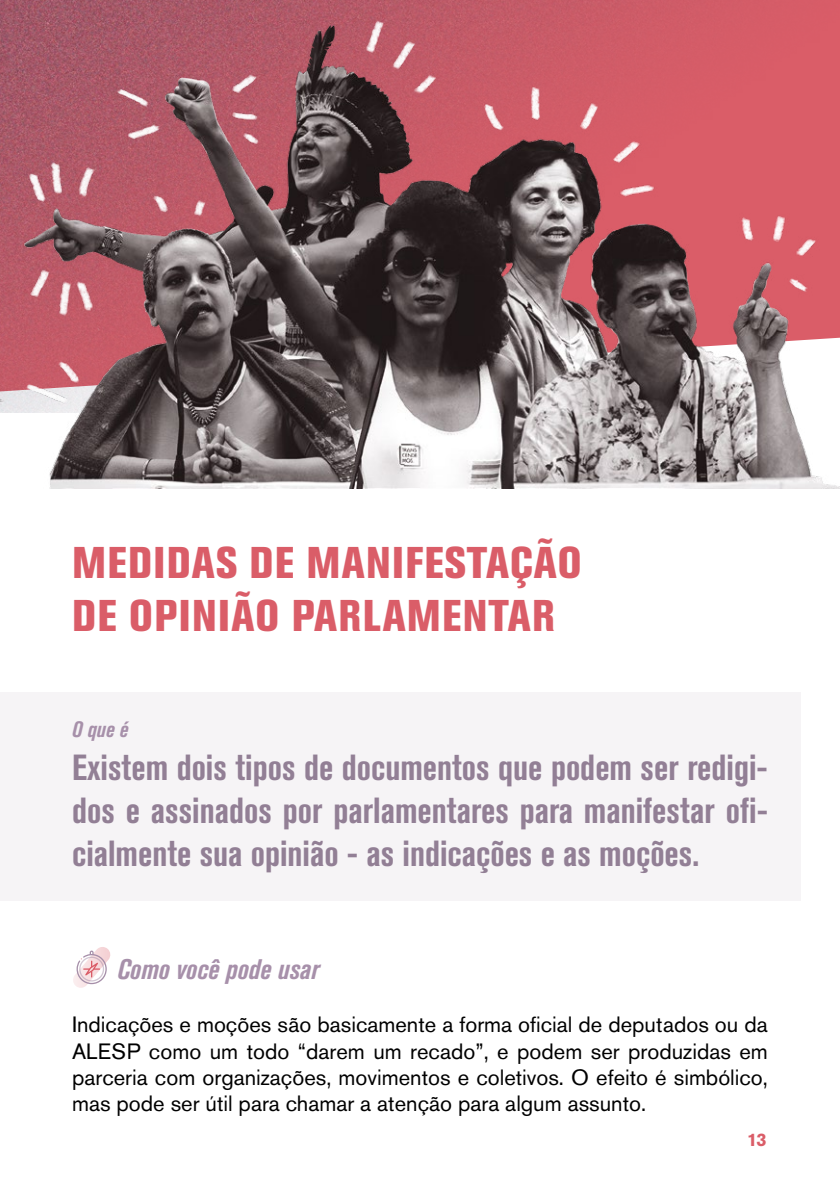
<style>
.page{position:relative;width:840px;height:1191px;background:#fff}
.page>*{position:absolute;margin:0;border:0;box-sizing:border-box;transform-origin:0 0}
.t1{font:800 condensed 44px/52.8px "Akzidenz Grotesk Pro";letter-spacing:.03em;color:#da5d68}
.t2{font:700 condensed 36px/43.2px "Akzidenz Grotesk Pro";color:#927f95;text-align:justify}
.t3{font:italic 700 condensed 28px "Akzidenz Grotesk Pro";color:#a790aa}
.t4{font:22px/26.4px "Akzidenz Grotesk Pro";color:#000;text-align:justify}
.t5{font:italic 700 condensed 22px "Akzidenz Grotesk Pro";color:#a790aa}
.t6{font:700 18px "Akzidenz Grotesk Pro";color:#da5d68}
</style>
<div class="page">
<div style="left:0;top:692px;width:799px;height:208px;background:#f6f4f6"></div>
<svg style="left:73px;top:947px;width:38px;height:40px"></svg>
<img style="left:0;top:0;width:839px;height:488px">
<h1 class="t1" style="left:72px;top:536px;width:510px">MEDIDAS DE MANIFESTAÇÃO<br>DE OPINIÃO PARLAMENTAR</h1>
<p class="t5" style="left:72px;top:715px;width:58px">O que é</p>
<h2 class="t2" style="left:72px;top:745px;width:697px">Existem dois tipos de documentos que podem ser redigi&shy;dos e assinados por parlamentares para manifestar ofi&shy;cialmente sua opinião - as indicações e as moções.</h2>
<p class="t3" style="left:117px;top:951px;width:203px">Como você pode usar</p>
<p class="t4" style="left:72px;top:1011px;width:697px">Indicações e moções são basicamente a forma oficial de deputados ou da ALESP como um todo “darem um recado”, e podem ser produzidas em parceria com organizações, movimentos e coletivos. O efeito é simbólico, mas pode ser útil para chamar a atenção para algum assunto.</p>
<p class="t6" style="left:746px;top:1127px;width:21px">13</p>
</div>
